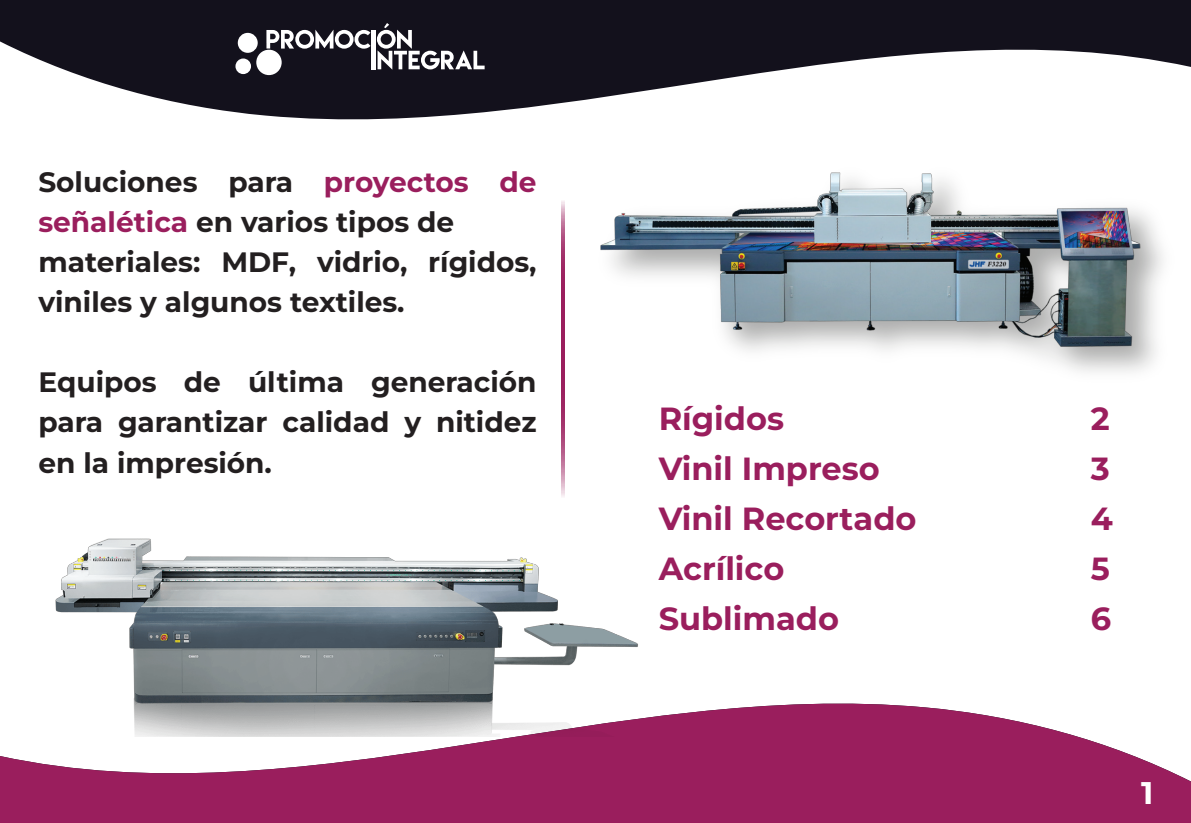
<style>
.page{position:relative;width:1191px;height:823px;background:#fff}
.page>*{position:absolute;margin:0;border:0;box-sizing:border-box;transform-origin:0 0}
.t1{font:100 32px "Montserrat";color:#9a1e5d}
.t2{font:100 31.2px "Montserrat";color:#fff}
.t3{font:100 28px/40px "Montserrat";color:#231f20}
.s1{color:#9a1e5d}
</style>
<div class="page">
<svg style="left:0;top:703px;width:1191px;height:119px;fill:#9a1e5d"></svg>
<svg style="left:0;top:0;width:1191px;height:120px;fill:#13111c"></svg>
<div style="left:371px;top:30px;width:5px;height:39px;background:#fff"></div>
<svg style="left:266px;top:30px;width:104px;height:19px"></svg>
<svg style="left:377px;top:23px;width:107px;height:47px"></svg>
<div style="left:256px;top:50px;width:26px;height:25px;background:#fff;border-radius:50%"></div>
<div style="left:238px;top:33px;width:20px;height:20px;background:#fff;border-radius:50%"></div>
<div style="left:235px;top:58px;width:16px;height:16px;background:#fff;border-radius:50%"></div>
<img style="left:600px;top:172px;width:563px;height:198px">
<img style="left:0;top:538px;width:658px;height:197px">
<svg style="left:561px;top:201px;width:3px;height:296px"></svg>
<p class="t3" style="left:38px;top:161px;width:499px">Soluciones para <span class="s1">proyectos de señalética</span> en varios tipos de materiales: MDF, vidrio, rígidos, viniles y algunos textiles.</p>
<p class="t3" style="left:38px;top:361px;width:499px;text-align:justify">Equipos de última generación para garantizar calidad y nitidez en la impresión.</p>
<p class="t1" style="left:658px;top:396px;width:127px">Rígidos</p>
<p class="t1" style="left:1090px;top:396px;width:20px">2</p>
<p class="t1" style="left:658px;top:446px;width:222px">Vinil Impreso</p>
<p class="t1" style="left:1090px;top:446px;width:20px">3</p>
<p class="t1" style="left:658px;top:496px;width:259px">Vinil Recortado</p>
<p class="t1" style="left:1090px;top:496px;width:24px">4</p>
<p class="t1" style="left:658px;top:546px;width:127px">Acrílico</p>
<p class="t1" style="left:1090px;top:546px;width:21px">5</p>
<p class="t1" style="left:658px;top:596px;width:182px">Sublimado</p>
<p class="t1" style="left:1090px;top:596px;width:22px">6</p>
<p class="t2" style="left:1141px;top:772px;width:14px">1</p>
</div>
